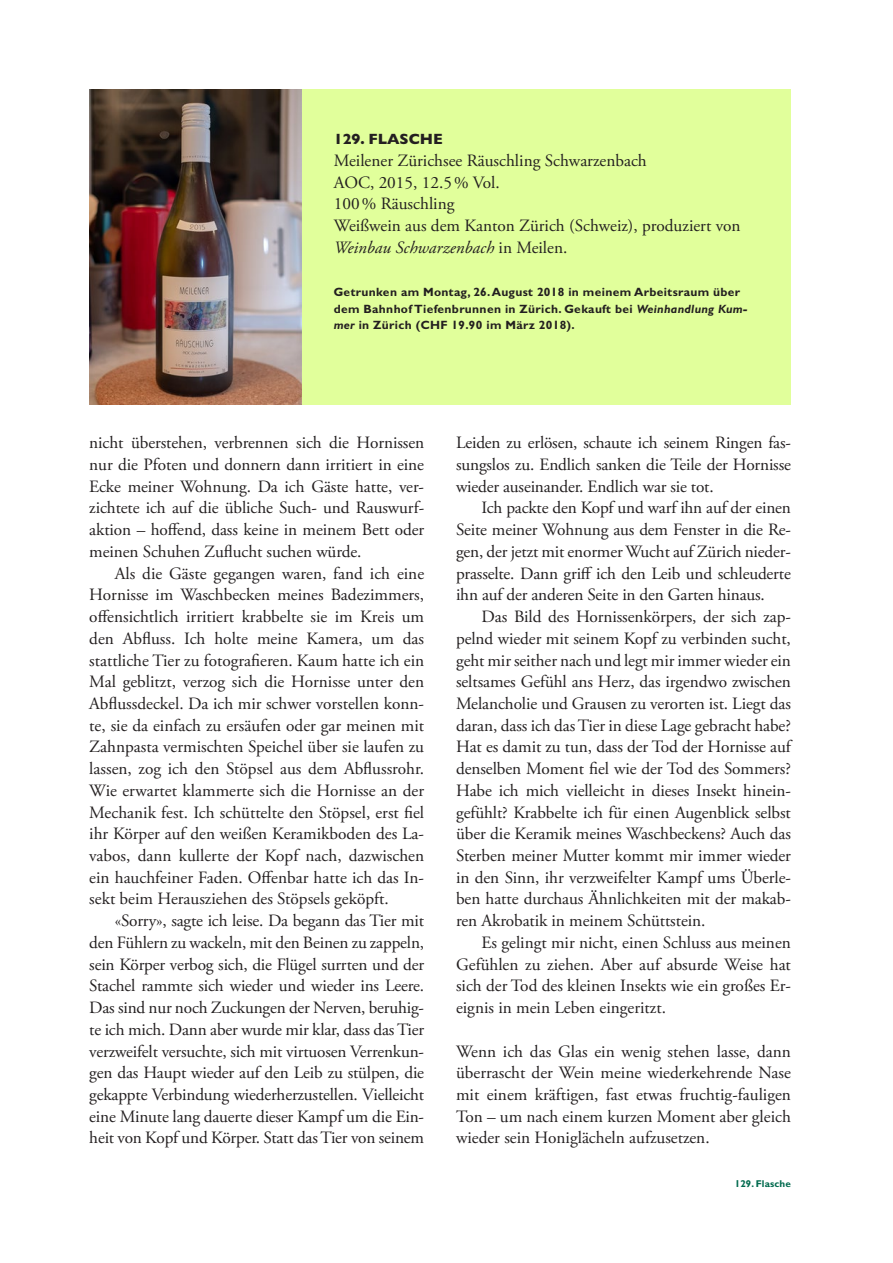
<style>
.page{position:relative;width:893px;height:1263px;background:#fff}
.page>*{position:absolute;margin:0;border:0;box-sizing:border-box;transform-origin:0 0}
.Lauftext_mit_Einzug{font:17.25px/21.8px "Adobe Garamond Pro";letter-spacing:-.005em;color:#231f20;text-align:justify}
.Lauftext_ohne_Einzug{font:17.25px/21.8px "Adobe Garamond Pro";color:#231f20;text-align:justify}
.Flasche_Kasten_Lauft{font:17.25px/21.8px "Adobe Garamond Pro";color:#231f20}
.Flasche_Kasten_Titel{font:800 15px "Gill Sans MT Pro";color:#231f20}
.Getrunken_am_weiss{font:700 12px/16.4px "Gill Sans MT Pro";letter-spacing:.025em;color:#231f20}
.Thema_der_Seiten{font:700 9.9px "Gill Sans MT Pro";letter-spacing:.01em;color:#006a4e}
.s1{font-style:italic}
</style>
<div class="page">
<div style="left:302px;top:89px;width:489px;height:316px;background:#e1ff9b"></div>
<img style="left:89px;top:89px;width:213px;height:316px">
<p class="Flasche_Kasten_Titel" style="left:334px;top:130px;width:111px">129. FLASCHE</p>
<p class="Flasche_Kasten_Lauft" style="left:334px;top:150px;width:314px">Meilener Zürichsee Räuschling Schwarzenbach</p>
<p class="Flasche_Kasten_Lauft" style="left:334px;top:172px;width:167px">AOC, 2015, 12.5% Vol.</p>
<p class="Flasche_Kasten_Lauft" style="left:334px;top:194px;width:122px">100% Räuschling</p>
<p class="Flasche_Kasten_Lauft" style="left:334px;top:215px;width:408px">Weißwein aus dem Kanton Zürich (Schweiz), produziert von<br><span class="s1">Weinbau Schwarzenbach</span> in Meilen.</p>
<p class="Getrunken_am_weiss" style="left:334px;top:284px;width:415px">Getrunken am Montag, 26.August 2018 in meinem Arbeitsraum über dem Bahnhof Tiefenbrunnen in Zürich. Gekauft bei <span class="s1">Weinhandlung Kum&shy;mer</span> in Zürich (CHF 19.90 im März 2018).</p>
<p class="Lauftext_mit_Einzug" style="left:89px;top:432px;width:336px">nicht überstehen, verbrennen sich die Hornissen nur die Pfoten und donnern dann irritiert in eine Ecke meiner Wohnung. Da ich Gäste hatte, ver&shy;zichtete ich auf die übliche Such- und Rauswurf&shy;aktion – hoffend, dass keine in meinem Bett oder meinen Schuhen Zuflucht suchen würde.</p>
<p class="Lauftext_mit_Einzug" style="left:89px;top:563px;width:336px;text-indent:26px">Als die Gäste gegangen waren, fand ich eine Hornisse im Waschbecken meines Badezimmers, offensichtlich irritiert krabbelte sie im Kreis um den Abfluss. Ich holte meine Kamera, um das stattliche Tier zu fotografieren. Kaum hatte ich ein Mal geblitzt, verzog sich die Hornisse unter den Abflussdeckel. Da ich mir schwer vorstellen konn&shy;te, sie da einfach zu ersäufen oder gar meinen mit Zahnpasta vermischten Speichel über sie laufen zu lassen, zog ich den Stöpsel aus dem Abflussrohr.<br>Wie erwartet klammerte sich die Hornisse an der Mechanik fest. Ich schüttelte den Stöpsel, erst fiel ihr Körper auf den weißen Keramikboden des La&shy;vabos, dann kullerte der Kopf nach, dazwischen ein hauchfeiner Faden. Offenbar hatte ich das In&shy;sekt beim Herausziehen des Stöpsels geköpft.</p>
<p class="Lauftext_mit_Einzug" style="left:89px;top:910px;width:336px;text-indent:26px">«Sorry», sagte ich leise. Da begann das Tier mit den Fühlern zu wackeln, mit den Beinen zu zappeln, sein Körper verbog sich, die Flügel surrten und der Stachel rammte sich wieder und wieder ins Leere.<br>Das sind nur noch Zuckungen der Nerven, beruhig&shy;te ich mich. Dann aber wurde mir klar, dass das Tier verzweifelt versuchte, sich mit virtuosen Verrenkun&shy;gen das Haupt wieder auf den Leib zu stülpen, die gekappte Verbindung wiederherzustellen. Vielleicht eine Minute lang dauerte dieser Kampf um die Ein&shy;heit von Kopf und Körper. Statt das Tier von seinem</p>
<p class="Lauftext_mit_Einzug" style="left:456px;top:432px;width:336px">Leiden zu erlösen, schaute ich seinem Ringen fas&shy;sungslos zu. Endlich sanken die Teile der Hornisse wieder auseinander. Endlich war sie tot.</p>
<p class="Lauftext_mit_Einzug" style="left:456px;top:498px;width:336px;text-indent:26px">Ich packte den Kopf und warf ihn auf der einen Seite meiner Wohnung aus dem Fenster in die Re&shy;gen, der jetzt mit enormer Wucht auf Zürich nieder&shy;prasselte. Dann griff ich den Leib und schleuderte ihn auf der anderen Seite in den Garten hinaus.</p>
<p class="Lauftext_mit_Einzug" style="left:456px;top:606px;width:336px;text-indent:26px">Das Bild des Hornissenkörpers, der sich zap&shy;pelnd wieder mit seinem Kopf zu verbinden sucht, geht mir seither nach und legt mir immer wieder ein seltsames Gefühl ans Herz, das irgendwo zwischen Melancholie und Grausen zu verorten ist. Liegt das daran, dass ich das Tier in diese Lage gebracht habe?<br>Hat es damit zu tun, dass der Tod der Hornisse auf denselben Moment fiel wie der Tod des Sommers?<br>Habe ich mich vielleicht in dieses Insekt hinein&shy;gefühlt? Krabbelte ich für einen Augenblick selbst über die Keramik meines Waschbeckens? Auch das Sterben meiner Mutter kommt mir immer wieder in den Sinn, ihr verzweifelter Kampf ums Überle&shy;ben hatte durchaus Ähnlichkeiten mit der makab&shy;ren Akrobatik in meinem Schüttstein.</p>
<p class="Lauftext_mit_Einzug" style="left:456px;top:932px;width:336px;text-indent:26px">Es gelingt mir nicht, einen Schluss aus meinen Gefühlen zu ziehen. Aber auf absurde Weise hat sich der Tod des kleinen Insekts wie ein großes Er&shy;eignis in mein Leben eingeritzt.</p>
<p class="Lauftext_ohne_Einzug" style="left:456px;top:1041px;width:336px">Wenn ich das Glas ein wenig stehen lasse, dann überrascht der Wein meine wiederkehrende Nase mit einem kräftigen, fast etwas fruchtig-fauligen Ton – um nach einem kurzen Moment aber gleich wieder sein Honiglächeln aufzusetzen.</p>
<p class="Thema_der_Seiten" style="left:735px;top:1177px;width:58px">129. Flasche</p>
</div>
